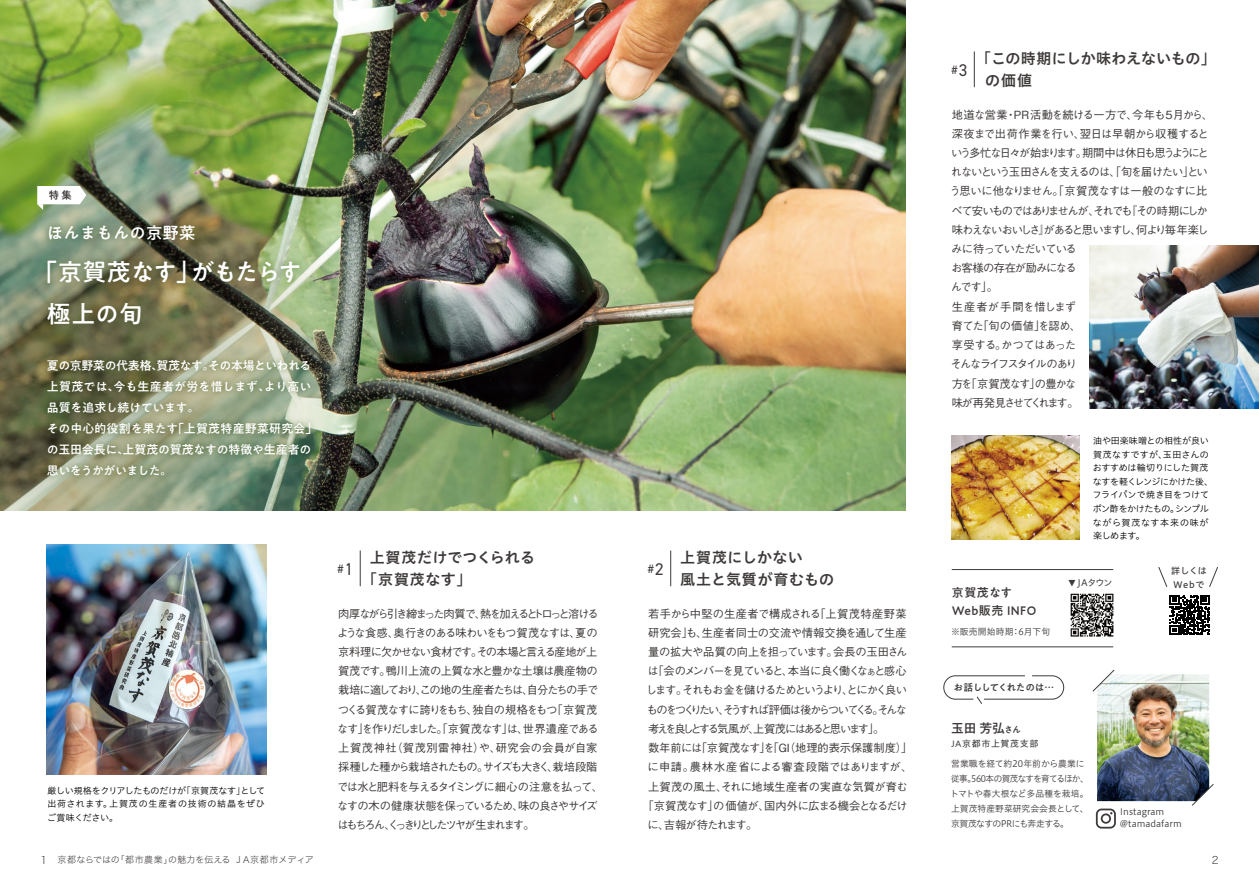
<style>
.page{position:relative;width:1259px;height:893px;background:#fff}
.page>*{position:absolute;margin:0;border:0;box-sizing:border-box;transform-origin:0 0}
.t1{font:500 24px/42px "PA1 Gothic Std";letter-spacing:-.01em;color:#fff}
.t2{font:500 16.5px "PA1 Gothic Std";color:#fff}
.t3{font:15px/22.5px "Hiragino UD Sans Std W6";letter-spacing:.02em;color:#3e3a39}
.t4{font:15px/22.5px "Hiragino UD Sans Std W6";letter-spacing:-.005em;color:#3e3a39}
.t5{font:500 12.75px "PA1 Gothic Std";color:#3e3a39}
.t6{font:12.15px "DIN2014";color:#3e3a39;scale:.8 1}
.t7{font:500 12px/21px "PA1 Gothic Std";letter-spacing:-.02em;color:#fff}
.t8{font:500 12px/18px "PA1 Gothic Std";letter-spacing:.04em;color:#3e3a39}
.t9{font:500 11.25px/19.2px "Gothic BBB Pr 6 N";letter-spacing:-.085em;color:#3e3a39}
.t10{font:500 11.25px "Gothic BBB Pr 6 N";letter-spacing:-.165em;color:#3e3a39}
.t11{font:500 11.25px "Gothic BBB Pr 6 N";letter-spacing:-.005em;color:#3e3a39}
.t12{font:500 11.25px "Gothic BBB Pr 6 N";letter-spacing:-.11em;color:#3e3a39}
.t13{font:500 11.25px "Gothic BBB Pr 6 N";letter-spacing:-.13em;color:#3e3a39}
.t14{font:500 11.25px "Gothic BBB Pr 6 N";letter-spacing:-.18em;color:#3e3a39}
.t15{font:500 11.25px "Gothic BBB Pr 6 N";color:#3e3a39}
.t16{font:500 11.25px "Gothic BBB Pr 6 N";letter-spacing:-.02em;color:#3e3a39}
.t17{font:500 11.25px "Gothic BBB Pr 6 N";letter-spacing:.035em;color:#3e3a39}
.t18{font:500 11.25px "Gothic BBB Pr 6 N";letter-spacing:.01em;color:#3e3a39}
.t19{font:500 11.25px "Gothic BBB Pr 6 N";letter-spacing:-.01em;color:#3e3a39}
.t20{font:500 10.5px "PA1 Gothic Std";color:#3e3a39}
.t21{font:10.5px "Hira Kaku Std W2";color:#3e3a39}
.t22{font:500 9.75px "PA1 Gothic Std";letter-spacing:-.045em;color:#3e3a39}
.t23{font:9px/13.5px "Hiragino UD Sans Std W3";letter-spacing:-.01em;color:#000;text-align:justify}
.t24{font:9px/15px "Hiragino UD Sans Std W3";letter-spacing:-.04em;color:#3e3a39}
.t25{font:9px "Hira Kaku Std W2";letter-spacing:.005em;color:#3e3a39}
.t26{font:9px/12px "Hiragino UD Sans Std W3";letter-spacing:-.005em;color:#3e3a39}
.t27{font:9px "Hiragino UD Sans Std W3";letter-spacing:.02em;color:#3e3a39}
.t28{font:9px "PA1 Gothic Std";letter-spacing:.07em;color:#3e3a39}
.t29{font:9px/13.5px "Hiragino UD Sans Std W5";letter-spacing:.055em;color:#3e3a39}
.t30{font:9px "Hiragino UD Sans Std W4";letter-spacing:-.075em;color:#3e3a39}
.s1{font-size:16.95px}
.s2{font-family:"Koz Go Pr 6 N";font-size:8.1px}
.s3{font-size:9px}
.s4{font-size:10.5px}
</style>
<div class="page">
<img style="left:0;top:0;width:905px;height:510px">
<img style="left:0;top:114px;width:376px;height:396px">
<img style="left:0;top:304px;width:366px;height:207px">
<img style="left:0;top:169px;width:363px;height:218px">
<svg style="left:37px;top:186px;width:49px;height:24px"></svg>
<img style="left:1097px;top:674px;width:112px;height:127px">
<svg style="left:1092px;top:669px;width:23px;height:23px"></svg>
<svg style="left:1191px;top:783px;width:23px;height:23px"></svg>
<hr style="left:360px;top:550px;width:1px;height:36px;background:#3e3a39">
<hr style="left:670px;top:550px;width:1px;height:36px;background:#3e3a39">
<hr style="left:974px;top:52px;width:1px;height:35px;background:#3e3a39">
<svg style="left:943px;top:675px;width:121px;height:29px"></svg>
<img style="left:951px;top:435px;width:128px;height:104px">
<img style="left:1089px;top:245px;width:170px;height:163px">
<svg style="left:1096px;top:809px;width:20px;height:19px"></svg>
<svg style="left:1158px;top:567px;width:9px;height:20px"></svg>
<svg style="left:1209px;top:567px;width:9px;height:20px"></svg>
<svg style="left:1169px;top:595px;width:40px;height:40px"></svg>
<img style="left:47px;top:545px;width:219px;height:229px">
<hr style="left:952px;top:569px;width:161px;height:1px;background:#3e3a39">
<hr style="left:952px;top:646px;width:161px;height:1px;background:#3e3a39">
<img style="left:1070px;top:593px;width:44px;height:44px">
<p class="t20" style="left:49px;top:188px;width:25px">特 集</p>
<p class="t2" style="left:47px;top:223px;width:150px">ほんまもんの京野菜</p>
<p class="t1" style="left:47px;top:253px;width:257px;text-indent:-13px">「京賀茂なす」がもたらす極上の旬</p>
<p class="t7" style="left:47px;top:356px;width:272px">夏の京野菜の代表格、賀茂なす。その本場といわれる上賀茂では、今も生産者が労を惜しまず、より高い品質を追求し続けています。<br>その中心的役割を果たす「上賀茂特産野菜研究会」の玉田会長に、上賀茂の賀茂なすの特徴や生産者の思いをうかがいました。</p>
<p class="t23" style="left:47px;top:783px;width:220px">厳しい規格をクリアしたものだけが「京賀茂なす」として出荷されます。上賀茂の生産者の技術の結晶をぜひご賞味ください。</p>
<p class="t6" style="left:338px;top:562px;width:21px">#<span class="s1">1</span></p>
<p class="t3" style="left:362px;top:545px;width:174px;text-indent:8px">上賀茂だけでつくられる「京賀茂なす」</p>
<p class="t9" style="left:337px;top:603px;width:267px">肉厚ながら引き締まった肉質で、熱を加えるとトロっと溶けるような食感、奥行きのある味わいをもつ賀茂なすは、夏の京料理に欠かせない食材です。その本場と言える産地が上賀茂です。鴨川上流の上質な水と豊かな土壌は農産物の栽培に適しており、この地の生産者たちは、自分たちの手でつくる賀茂なすに誇りをもち、独自の規格をもつ「京賀茂なす」を作りだしました。「京賀茂なす」は、世界遺産である上賀茂神社（賀茂別雷神社）や、研究会の会員が自家採種した種から栽培されたもの。サイズも大きく、栽培段階では水と肥料を与えるタイミングに細心の注意を払って、なすの木の健康状態を保っているため、味の良さやサイズはもちろん、くっきりとしたツヤが生まれます。</p>
<p class="t6" style="left:648px;top:562px;width:21px">#<span class="s1">2</span></p>
<p class="t3" style="left:680px;top:545px;width:155px">上賀茂にしかない<br>風土と気質が育むもの</p>
<p class="t17" style="left:648px;top:604px;width:260px">若手から中堅の生産者で構成される「上賀茂特産野菜</p>
<p class="t15" style="left:648px;top:624px;width:260px">研究会」も、生産者同士の交流や情報交換を通して生産</p>
<p class="t16" style="left:648px;top:643px;width:261px">量の拡大や品質の向上を担っています。会長の玉田さん</p>
<p class="t12" style="left:647px;top:662px;width:261px">は「会のメンバーを見ていると、本当に良く働くなぁと感心</p>
<p class="t13" style="left:645px;top:681px;width:263px">します。それもお金を儲けるためというより、とにかく良い</p>
<p class="t10" style="left:646px;top:700px;width:262px">ものをつくりたい、そうすれば評価は後からついてくる。そんな</p>
<p class="t14" style="left:648px;top:720px;width:238px">考えを良しとする気風が、上賀茂にはあると思います」。</p>
<p class="t11" style="left:648px;top:739px;width:266px">数年前には「京賀茂なす」を「GI（地理的表示保護制度）」</p>
<p class="t18" style="left:647px;top:758px;width:266px">に申請。農林水産省による審査段階ではありますが、</p>
<p class="t19" style="left:648px;top:777px;width:261px">上賀茂の風土、それに地域生産者の実直な気質が育む</p>
<p class="t9" style="left:642px;top:795px;width:266px">「京賀茂なす」の価値が、国内外に広まる機会となるだけ</p>
<p class="t9" style="left:647px;top:814px;width:111px">に、吉報が待たれます。</p>
<p class="t6" style="left:952px;top:63px;width:21px">#<span class="s1">3</span></p>
<p class="t4" style="left:985px;top:46px;width:232px;text-indent:-9px">「この時期にしか味わえないもの」の価値</p>
<p class="t9" style="left:949px;top:104px;width:265px">地道な営業・PR活動を続ける一方で、今年も5月から、深夜まで出荷作業を行い、翌日は早朝から収穫するという多忙な日々が始まります。期間中は休日も思うようにとれないという玉田さんを支えるのは、「旬を届けたい」という思いに他なりません。「京賀茂なすは一般のなすに比べて安いものではありませんが、それでも『その時期にしか味わえないおいしさ』があると思いますし、何より毎年楽しみに待っていただいている<br>お客様の存在が励みになる<br>んです」。<br>生産者が手間を惜しまず<br>育てた「旬の価値」を認め、<br>享受する。かつてはあった<br>そんなライフスタイルのあり<br>方を「京賀茂なす」の豊かな<br>味が再発見させてくれます。</p>
<p class="t8" style="left:952px;top:584px;width:86px">京賀茂なす<br>Web販売 INFO</p>
<p class="t27" style="left:951px;top:624px;width:101px">※販売開始時期：6月下旬</p>
<p class="t23" style="left:1092px;top:434px;width:122px;text-align:left">油や田楽味噌との相性が良い賀茂なすですが、玉田さんのおすすめは輪切りにした賀茂なすを軽くレンジにかけた後、フライパンで焼き目をつけてポン酢をかけたもの。シンプルながら賀茂なす本来の味が楽しめます。</p>
<p class="t30" style="left:1068px;top:575px;width:45px"><span class="s2">▼</span> JAタウン</p>
<p class="t29" style="left:1171px;top:564px;width:37px">詳しくは<br>Webで</p>
<p class="t22" style="left:953px;top:681px;width:102px">お話ししてくれたのは…</p>
<p class="t5" style="left:951px;top:721px;width:72px">玉田 芳弘<span class="s3">さん</span></p>
<p class="t28" style="left:951px;top:738px;width:89px">JA京都市上賀茂支部</p>
<p class="t24" style="left:950px;top:755px;width:140px">営業職を経て約20年前から農業に従事。560本の賀茂なすを育てるほか、トマトや春大根など多品種を栽培。上賀茂特産野菜研究会会長として、京賀茂なすのPRにも奔走する。</p>
<p class="t26" style="left:1119px;top:806px;width:64px">Instagram＠tamadafarm</p>
<p class="t25" style="left:40px;top:853px;width:275px"><span class="s4">1</span> 京都ならではの「都市農業」の魅力を伝える ＪＡ京都市メディア</p>
<p class="t21" style="left:1211px;top:852px;width:8px">2</p>
</div>
